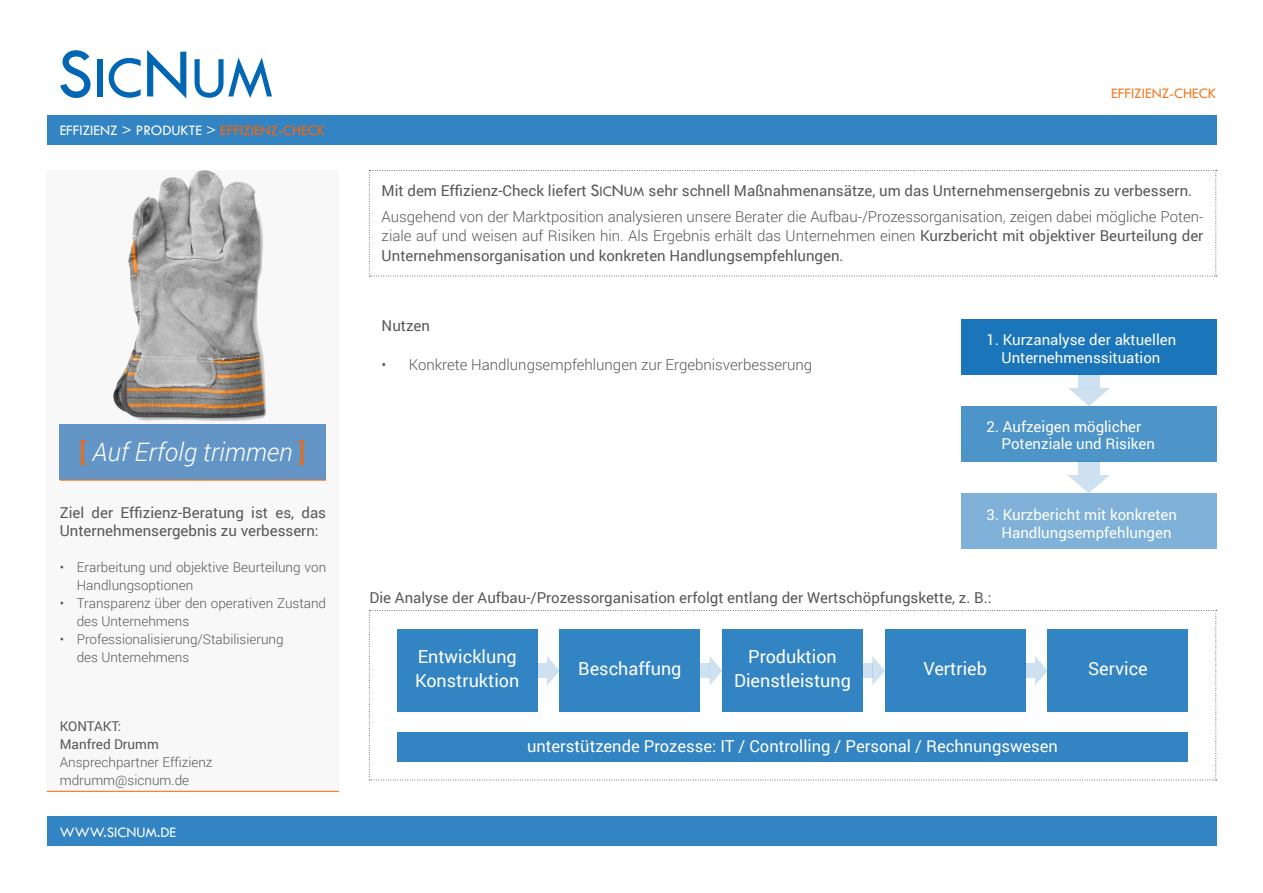
<style>
.page{position:relative;width:1263px;height:893px;background:#fff}
.page>*{position:absolute;margin:0;border:0;box-sizing:border-box;transform-origin:0 0}
.t1{font:60px "Tw Cen";color:#0166b3}
.t2{font:italic 300 25.5px "Roboto";color:#fff}
.t3{font:18px "Roboto";color:#fff}
.t4{font:16.5px "Roboto";color:#fff}
.t5{font:300 15px/19.5px "Roboto";color:#57585a;text-align:justify}
.t6{font:15px/18px "Roboto";color:#57585a}
.t7{font:15px "Roboto";color:#fff}
.t8{font:15px "Tw Cen";color:#fff}
.t9{font:15px "Tw Cen";color:#f47921}
.t10{font:300 13.5px/18px "Roboto";color:#57585a}
.t11{font:13.5px/18px "Roboto";color:#57585a}
.s1{font-size:72px}
.s2{color:#ff6400}
.s3{font-weight:400;font-style:normal;color:#ff6400}
.s4{font-family:"Tw Cen";font-size:18px}
.s5{font-family:"Tw Cen"}
.s6{font-weight:400}
</style>
<div class="page">
<div style="left:47px;top:170px;width:292px;height:621px;background:#f8f8f8"></div>
<img style="left:113px;top:170px;width:153px;height:251px">
<div style="left:60px;top:424px;width:266px;height:56px;background:#6395c6"></div>
<svg style="left:369px;top:170px;width:848px;height:107px"></svg>
<hr style="left:60px;top:480px;width:266px;height:1px;background:#ff6400">
<div style="left:47px;top:115px;width:1169px;height:30px;background:#3384c2"></div>
<div style="left:47px;top:816px;width:1169px;height:30px;background:#3384c2"></div>
<hr style="left:47px;top:791px;width:292px;height:1px;background:#ff6400">
<svg style="left:1068px;top:388px;width:42px;height:18px"></svg>
<div style="left:1078px;top:374px;width:22px;height:14px;background:#cde1f0"></div>
<svg style="left:1068px;top:475px;width:42px;height:18px"></svg>
<div style="left:1078px;top:461px;width:21px;height:14px;background:#cde1f0"></div>
<svg style="left:369px;top:610px;width:848px;height:170px"></svg>
<div style="left:1025px;top:663px;width:10px;height:15px;background:#cde1f0"></div>
<div style="left:397px;top:629px;width:140px;height:83px;background:#3384c2"></div>
<div style="left:560px;top:629px;width:140px;height:83px;background:#3384c2"></div>
<div style="left:722px;top:629px;width:141px;height:83px;background:#3384c2"></div>
<div style="left:885px;top:629px;width:140px;height:83px;background:#3384c2"></div>
<div style="left:1048px;top:629px;width:140px;height:83px;background:#3384c2"></div>
<div style="left:961px;top:319px;width:255px;height:55px;background:#1a75ba"></div>
<div style="left:961px;top:406px;width:255px;height:55px;background:#4d94c9"></div>
<div style="left:961px;top:493px;width:255px;height:56px;background:#80b2d9"></div>
<div style="left:397px;top:732px;width:791px;height:30px;background:#3384c2"></div>
<h1 class="t1" style="left:57px;top:41px;width:217px"><span class="s1">S</span>IC<span class="s1">N</span>UM</h1>
<p class="t8" style="left:60px;top:121px;width:267px">EFFIZIENZ &gt; PRODUKTE &gt; <span class="s2">EFFIZIENZ-CHECK</span></p>
<h2 class="t2" style="left:79px;top:434px;width:228px"><span class="s3">[</span> Auf Erfolg trimmen <span class="s3">]</span></h2>
<p class="t6" style="left:60px;top:503px;width:268px">Ziel der Effizienz-Beratung ist es, das<br>Unternehmensergebnis zu verbessern:</p>
<p class="t10" style="left:77px;top:557px;width:251px;text-indent:-17px">• Erarbeitung und objektive Beurteilung von<br>Handlungsoptionen</p>
<p class="t10" style="left:77px;top:593px;width:251px;text-indent:-17px">• Transparenz über den operativen Zustand des Unternehmens</p>
<p class="t10" style="left:77px;top:629px;width:208px;text-indent:-17px">• Professionalisierung/Stabilisierung des Unternehmens</p>
<p class="t11" style="left:60px;top:716px;width:101px">KONTAKT:<br>Manfred Drumm</p>
<p class="t10" style="left:60px;top:752px;width:154px">Ansprechpartner Effizienz mdrumm@sicnum.de</p>
<p class="t8" style="left:60px;top:823px;width:118px">WWW.SICNUM.DE</p>
<p class="t9" style="left:1111px;top:84px;width:106px">EFFIZIENZ-CHECK</p>
<p class="t6" style="left:382px;top:182px;width:812px">Mit dem Effizienz-Check liefert <span class="s4">S</span><span class="s5">IC</span><span class="s4">N</span><span class="s5">UM</span> sehr schnell Maßnahmenansätze, um das Unternehmensergebnis zu verbessern.</p>
<p class="t5" style="left:382px;top:206px;width:823px">Ausgehend von der Marktposition analysieren unsere Berater die Aufbau-/Prozessorganisation, zeigen dabei mögliche Poten&shy;ziale auf und weisen auf Risiken hin. Als Ergebnis erhält das Unternehmen einen <span class="s6">Kurzbericht mit objektiver Beurteilung der Unternehmensorganisation und konkreten Handlungsempfehlungen.</span></p>
<p class="t6" style="left:382px;top:316px;width:50px">Nutzen</p>
<p class="t5" style="left:382px;top:354px;width:432px">• Konkrete Handlungsempfehlungen zur Ergebnisverbesserung</p>
<p class="t7" style="left:986px;top:329px;width:191px">1. Kurzanalyse der aktuellen</p>
<p class="t7" style="left:1001px;top:347px;width:160px">Unternehmenssituation</p>
<p class="t7" style="left:986px;top:417px;width:156px">2. Aufzeigen möglicher</p>
<p class="t7" style="left:1001px;top:433px;width:155px">Potenziale und Risiken</p>
<p class="t7" style="left:986px;top:504px;width:192px">3. Kurzbericht mit konkreten</p>
<p class="t7" style="left:1001px;top:522px;width:171px">Handlungsempfehlungen</p>
<p class="t6" style="left:370px;top:588px;width:623px">Die Analyse der Aufbau-/Prozessorganisation erfolgt entlang der Wertschöpfungskette, z. B.:</p>
<p class="t3" style="left:418px;top:643px;width:101px">Entwicklung</p>
<p class="t3" style="left:415px;top:667px;width:106px">Konstruktion</p>
<p class="t3" style="left:578px;top:656px;width:105px">Beschaffung</p>
<p class="t3" style="left:748px;top:643px;width:90px">Produktion</p>
<p class="t3" style="left:734px;top:667px;width:118px">Dienstleistung</p>
<p class="t3" style="left:923px;top:656px;width:65px">Vertrieb</p>
<p class="t3" style="left:1088px;top:656px;width:61px">Service</p>
<p class="t4" style="left:527px;top:734px;width:532px">unterstützende Prozesse: IT / Controlling / Personal / Rechnungswesen</p>
</div>
